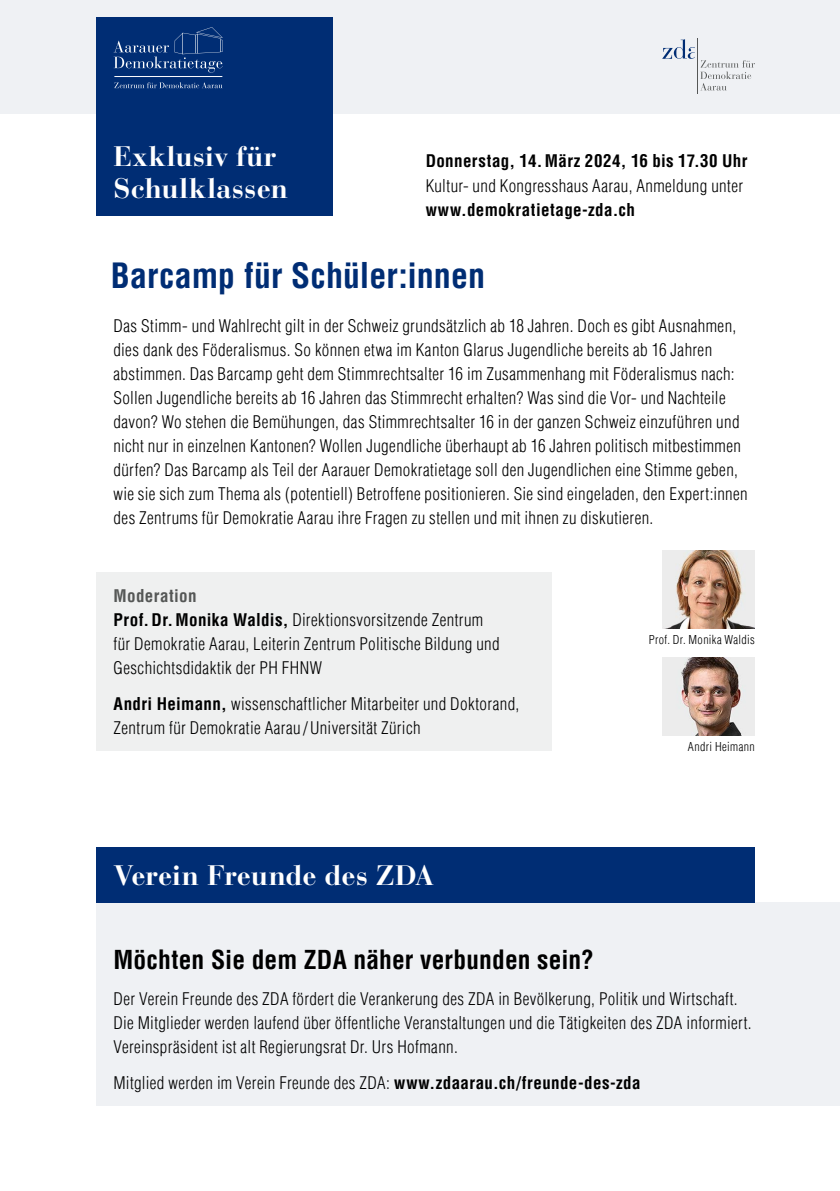
<style>
.page{position:relative;width:840px;height:1191px;background:#fff}
.page>*{position:absolute;margin:0;border:0;box-sizing:border-box;transform-origin:0 0}
.t1{font:700 condensed 34px "Helvetica LT Pro";letter-spacing:.005em;color:#002d74}
.t2{font:700 28px/32px "Bauer Bodoni";color:#fff}
.t3{font:700 condensed 25.6px "Helvetica LT Pro";letter-spacing:.005em;color:#000}
.t4{font:300 condensed 17px/24px "Helvetica LT Pro";letter-spacing:.025em;color:#000}
.t5{font:700 condensed 17px/24px "Helvetica LT Pro";letter-spacing:.025em;color:#000}
.t6{font:300 condensed 12px "Helvetica LT Pro";letter-spacing:.03em;color:#000}
.s1{font-weight:300}
.s2{font-weight:700;color:#555756}
.s3{font-weight:700}
</style>
<div class="page">
<div style="left:0;top:0;width:839px;height:113px;background:#eff1f4"></div>
<svg style="left:662px;top:39px;width:32px;height:20px"></svg>
<svg style="left:700px;top:60px;width:54px;height:30px"></svg>
<hr style="left:696px;top:38px;width:1px;height:56px;background:#555756">
<div style="left:96px;top:902px;width:743px;height:204px;background:#eff1f4"></div>
<div style="left:96px;top:847px;width:658px;height:55px;background:#002d74"></div>
<img style="left:662px;top:551px;width:92px;height:78px">
<img style="left:662px;top:657px;width:92px;height:78px">
<div style="left:96px;top:572px;width:456px;height:178px;background:#eff0f0"></div>
<div style="left:96px;top:17px;width:237px;height:198px;background:#002d74"></div>
<svg style="left:114px;top:82px;width:108px;height:6px"></svg>
<hr style="left:114px;top:76px;width:108px;height:1px;background:#fff">
<svg style="left:114px;top:27px;width:109px;height:46px"></svg>
<p class="t2" style="left:113px;top:140px;width:176px">Exklusiv für<br>Schulklassen</p>
<p class="t5" style="left:425px;top:149px;width:323px">Donnerstag, 14.März 2024, 16 bis 17.30 Uhr<br><span class="s1">Kultur- und Kongresshaus Aarau, Anmeldung unter </span>www.demokratietage-zda.ch</p>
<p class="t1" style="left:111px;top:252px;width:376px">Barcamp für Schüler:innen</p>
<p class="t4" style="left:113px;top:314px;width:635px">Das Stimm- und Wahlrecht gilt in der Schweiz grundsätzlich ab 18 Jahren. Doch es gibt Ausnahmen, dies dank des Föderalismus. So können etwa im Kanton Glarus Jugendliche bereits ab 16 Jahren abstimmen. Das Barcamp geht dem Stimmrechtsalter 16 im Zusammenhang mit Föderalismus nach:<br>Sollen Jugendliche bereits ab 16 Jahren das Stimmrecht erhalten? Was sind die Vor- und Nachteile davon? Wo stehen die Bemühungen, das Stimmrechtsalter 16 in der ganzen Schweiz einzuführen und nicht nur in einzelnen Kantonen? Wollen Jugendliche überhaupt ab 16 Jahren politisch mitbestimmen dürfen? Das Barcamp als Teil der Aarauer Demokratietage soll den Jugendlichen eine Stimme geben, wie sie sich zum Thema als (potentiell) Betroffene positionieren. Sie sind eingeladen, den Expert:innen des Zentrums für Demokratie Aarau ihre Fragen zu stellen und mit ihnen zu diskutieren.</p>
<p class="t4" style="left:113px;top:583px;width:387px"><span class="s2">Moderation<br></span><span class="s3">Prof.Dr.Monika Waldis,</span> Direktionsvorsitzende Zentrum für Demokratie Aarau, Leiterin Zentrum Politische Bildung und Geschichtsdidaktik der PH FHNW</p>
<p class="t4" style="left:113px;top:691px;width:407px"><span class="s3">Andri Heimann,</span> wissenschaftlicher Mitarbeiter und Doktorand,<br>Zentrum für Demokratie Aarau /Universität Zürich</p>
<p class="t2" style="left:113px;top:859px;width:322px">Verein Freunde des ZDA</p>
<p class="t6" style="left:648px;top:632px;width:108px">Prof. Dr. Monika Waldis</p>
<p class="t6" style="left:687px;top:739px;width:68px">Andri Heimann</p>
<p class="t3" style="left:113px;top:942px;width:481px">Möchten Sie dem ZDA näher verbunden sein?</p>
<p class="t4" style="left:113px;top:986px;width:639px">Der Verein Freunde des ZDA fördert die Verankerung des ZDA in Bevölkerung, Politik und Wirtschaft.<br>Die Mitglieder werden laufend über öffentliche Veranstaltungen und die Tätigkeiten des ZDA informiert.<br>Vereinspräsident ist alt Regierungsrat Dr. Urs Hofmann.</p>
<p class="t4" style="left:113px;top:1070px;width:528px">Mitglied werden im Verein Freunde des ZDA: <span class="s3">www.zdaarau.ch/freunde-des-zda</span></p>
</div>
